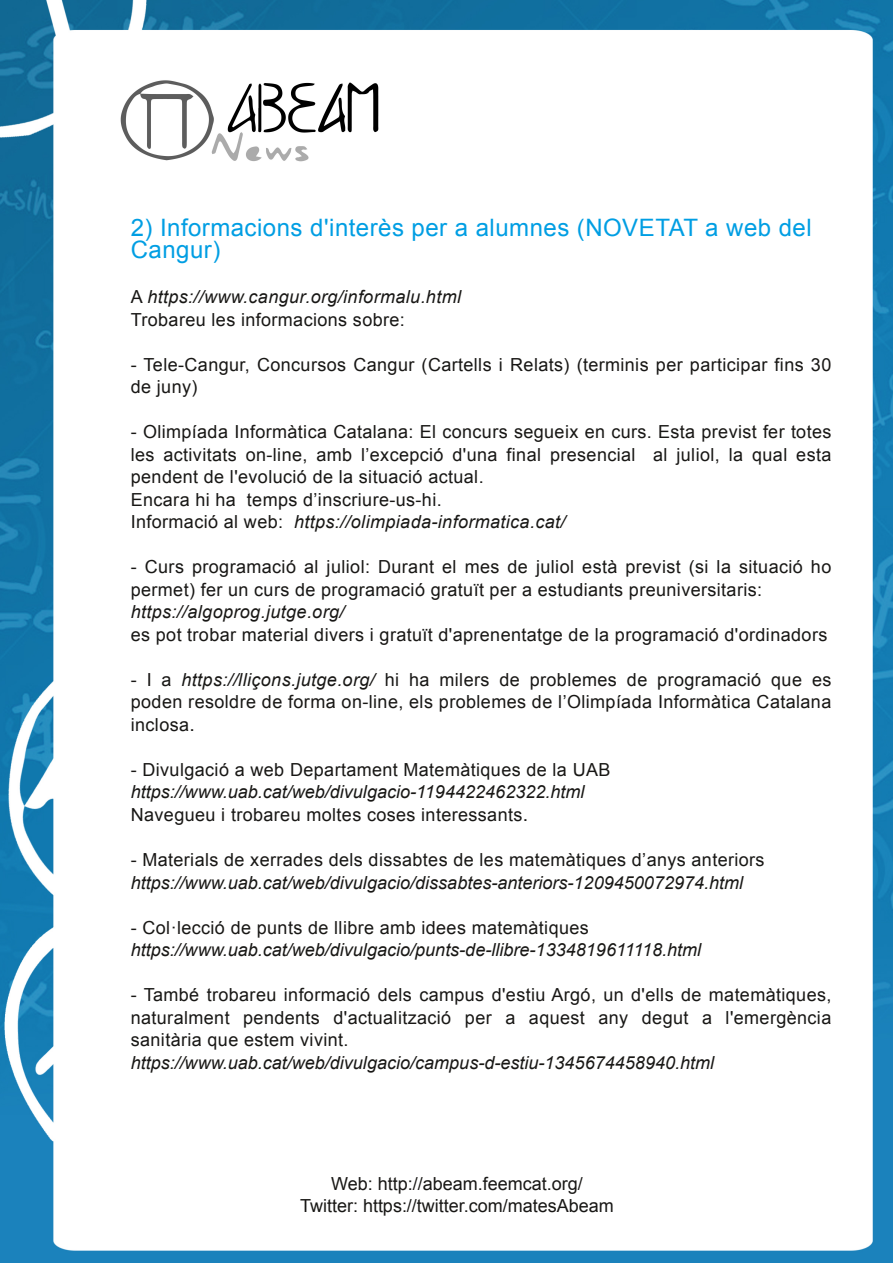
<style>
.page{position:relative;width:893px;height:1263px;background:#fff}
.page>*{position:absolute;margin:0;border:0;box-sizing:border-box;transform-origin:0 0}
.t1{font:24px/22.5px "Arial";letter-spacing:.02em;color:#009ee3}
.t2{font:18px/22.5px "Arial";letter-spacing:.02em;color:#181715}
.t3{font:italic 18px/22.5px "Arial";color:#181715}
.t4{font:italic 18px/22.5px "Arial";letter-spacing:.02em;color:#181715}
.t5{font:18px/22.5px "Arial";color:#181715;text-align:center}
.s1{font-style:normal}
.s2{font-style:italic}
.s3{font-size:19.5px}
.s4{font-style:normal;font-size:19.5px}
</style>
<div class="page">
<img style="left:0;top:0;width:893px;height:1263px">
<img style="left:116px;top:77px;width:267px;height:90px">
<h1 class="t1" style="left:131px;top:216px;width:682px">2) Informacions d'interès per a alumnes (NOVETAT a web del<br>Cangur)</h1>
<p class="t4" style="left:131px;top:286px;width:332px"><span class="s1">A</span> https://www.cangur.org/informalu.html<br><span class="s1">Trobareu les informacions sobre:</span></p>
<p class="t2" style="left:131px;top:353px;width:702px">- Tele-Cangur, Concursos Cangur (Cartells i Relats) (terminis per participar fins 30 de juny)</p>
<p class="t2" style="left:131px;top:421px;width:702px">- Olimpíada Informàtica Catalana: El concurs segueix en curs. Esta previst fer totes les activitats on-line, amb l’excepció d'una final presencial al juliol, la qual esta pendent de l'evolució de la situació actual.<br>Encara hi ha temps d’inscriure-us-hi.<br>Informació al web: <span class="s2">https://olimpiada-informatica.cat/</span></p>
<p class="t2" style="left:131px;top:556px;width:702px">- Curs programació al juliol: Durant el mes de juliol està previst (si la situació ho permet) fer un curs de programació gratuït per a estudiants preuniversitaris:</p>
<p class="t4" style="left:131px;top:601px;width:215px">https://algoprog.jutge.org/</p>
<p class="t2" style="left:131px;top:623px;width:698px">es pot trobar material divers i gratuït d'aprenentatge de la programació d'ordinadors</p>
<p class="t2" style="left:131px;top:668px;width:702px;text-align:justify">- I a <span class="s2">https://lliçons.jutge.org/</span> hi ha milers de problemes de programació que es poden resoldre de forma on-line, els problemes de l’Olimpíada Informàtica Catalana inclosa<span class="s3">.</span></p>
<p class="t2" style="left:131px;top:758px;width:481px">- Divulgació a web Departament Matemàtiques de la UAB</p>
<p class="t3" style="left:131px;top:781px;width:455px">https://www.uab.cat/web/divulgacio-1194422462322.html<br><span class="s1">Navegueu i trobareu moltes coses interessants</span><span class="s4">.</span></p>
<p class="t2" style="left:131px;top:848px;width:635px">- Materials de xerrades dels dissabtes de les matemàtiques d’anys anteriors</p>
<p class="t3" style="left:131px;top:871px;width:614px">https://www.uab.cat/web/divulgacio/dissabtes-anteriors-1209450072974.html</p>
<p class="t2" style="left:131px;top:916px;width:460px">- Col·lecció de punts de llibre amb idees matemàtiques</p>
<p class="t3" style="left:131px;top:938px;width:572px">https://www.uab.cat/web/divulgacio/punts-de-llibre-1334819611118.html</p>
<p class="t2" style="left:131px;top:983px;width:702px;text-align:justify">- També trobareu informació dels campus d'estiu Argó, un d'ells de matemàtiques, naturalment pendents d'actualització per a aquest any degut a l'emergència sanitària que estem vivint.</p>
<p class="t3" style="left:131px;top:1051px;width:585px">https://www.uab.cat/web/divulgacio/campus-d-estiu-1345674458940.html</p>
<p class="t5" style="left:300px;top:1172px;width:315px">Web: http://abeam.feemcat.org/<br>Twitter: https://twitter.com/matesAbeam</p>
</div>
